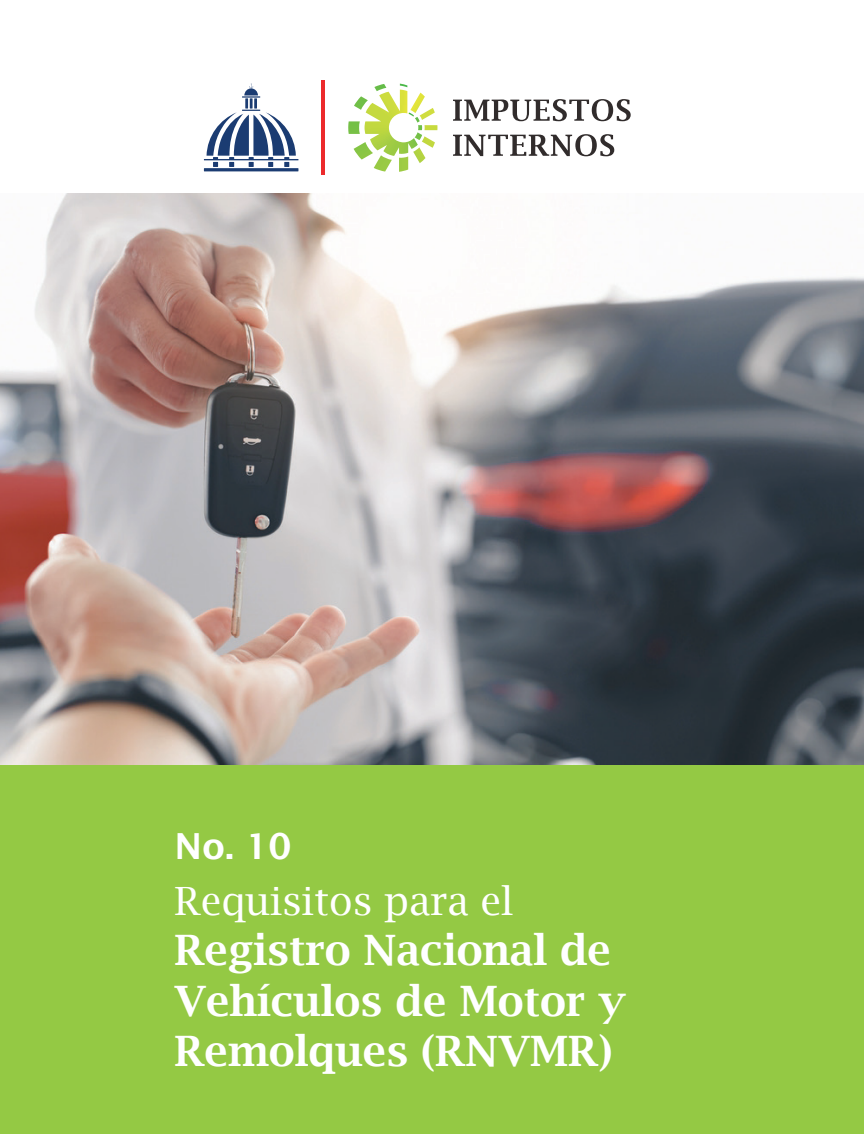
<style>
.page{position:relative;width:864px;height:1134px;background:#fff}
.page>*{position:absolute;margin:0;border:0;box-sizing:border-box;transform-origin:0 0}
.t1{font:600 42px/50.4px "Lucida Bright";color:#fff}
.t2{font:39px "Lucida Bright";color:#fff}
.t3{font:600 36px "Lucida Sans";color:#fff}
</style>
<div class="page">
<img style="left:0;top:194px;width:864px;height:572px">
<hr style="left:321px;top:80px;width:4px;height:95px;background:#ec2a2c">
<svg style="left:204px;top:84px;width:94px;height:83px"></svg>
<hr style="left:204px;top:168px;width:94px;height:3px;background:#1b3c72">
<svg style="left:348px;top:84px;width:89px;height:88px"></svg>
<svg style="left:453px;top:99px;width:178px;height:22px"></svg>
<svg style="left:453px;top:134px;width:161px;height:22px"></svg>
<div style="left:0;top:766px;width:864px;height:368px;background:#94c944"></div>
<p class="t3" style="left:174px;top:826px;width:119px">No. 10</p>
<p class="t2" style="left:174px;top:879px;width:341px">Requisitos para el</p>
<p class="t1" style="left:174px;top:925px;width:453px">Registro Nacional de<br>Vehículos de Motor y<br>Remolques (RNVMR)</p>
</div>
